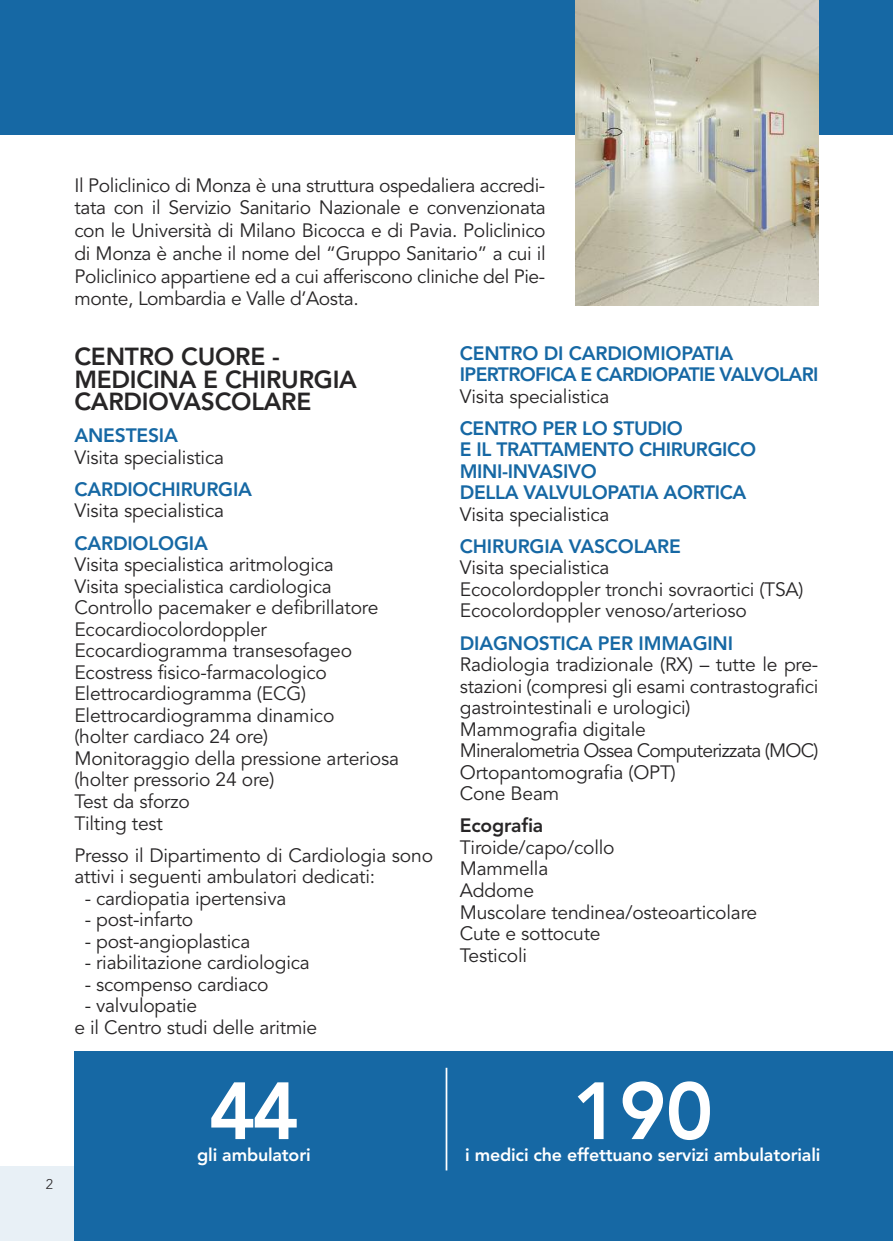
<style>
.page{position:relative;width:893px;height:1241px;background:#fff}
.page>*{position:absolute;margin:0;border:0;box-sizing:border-box;transform-origin:0 0}
.t1{font:800 80.15px "Avenir";color:#fff}
.t2{font:800 24.5px/22.8px "Avenir";letter-spacing:-.01em;color:#272526}
.t3{font:19.25px/21.5px "Avenir";letter-spacing:-.01em;color:#272526}
.t4{font:800 19.25px/21.5px "Avenir";letter-spacing:-.02em;color:#1668a4}
.t5{font:800 19.25px "Avenir";letter-spacing:-.01em;color:#272526}
.t6{font:800 17.85px "Avenir";letter-spacing:-.01em;color:#fff}
.t7{font:300 14px "Avenir";color:#272526}
</style>
<div class="page">
<div style="left:0;top:1166px;width:893px;height:74px;background:#e8f0f6"></div>
<div style="left:74px;top:1050px;width:819px;height:190px;background:#1668a4"></div>
<div style="left:0;top:0;width:893px;height:134px;background:#1668a4"></div>
<img style="left:575px;top:0;width:244px;height:306px">
<hr style="left:446px;top:1067px;width:1px;height:103px;background:#fff">
<p class="t7" style="left:46px;top:1175px;width:9px">2</p>
<p class="t3" style="left:74px;top:174px;width:473px;line-height:22.8px;text-align:justify">Il Policlinico di Monza è una struttura ospedaliera accredi&shy;tata con il Servizio Sanitario Nazionale e convenzionata con le Università di Milano Bicocca e di Pavia. Policlinico di Monza è anche il nome del “Gruppo Sanitario” a cui il Policlinico appartiene ed a cui afferiscono cliniche del Pie&shy;monte, Lombardia e Valle d’Aosta.</p>
<p class="t2" style="left:74px;top:345px;width:284px">CENTRO CUORE -<br>MEDICINA E CHIRURGIA<br>CARDIOVASCOLARE</p>
<p class="t4" style="left:74px;top:425px;width:105px">ANESTESIA</p>
<p class="t3" style="left:74px;top:447px;width:151px">Visita specialistica</p>
<p class="t4" style="left:74px;top:478px;width:179px">CARDIOCHIRURGIA</p>
<p class="t3" style="left:74px;top:500px;width:151px">Visita specialistica</p>
<p class="t4" style="left:74px;top:532px;width:135px">CARDIOLOGIA</p>
<p class="t3" style="left:74px;top:554px;width:326px">Visita specialistica aritmologica<br>Visita specialistica cardiologica<br>Controllo pacemaker e defibrillatore<br>Ecocardiocolordoppler<br>Ecocardiogramma transesofageo<br>Ecostress fisico-farmacologico<br>Elettrocardiogramma (ECG)<br>Elettrocardiogramma dinamico<br>(holter cardiaco 24 ore)<br>Monitoraggio della pressione arteriosa (holter pressorio 24 ore)<br>Test da sforzo<br>Tilting test</p>
<p class="t3" style="left:74px;top:844px;width:360px">Presso il Dipartimento di Cardiologia sono attivi i seguenti ambulatori dedicati:</p>
<p class="t3" style="left:85px;top:887px;width:203px">- cardiopatia ipertensiva</p>
<p class="t3" style="left:85px;top:909px;width:110px">- post-infarto</p>
<p class="t3" style="left:85px;top:930px;width:167px">- post-angioplastica</p>
<p class="t3" style="left:85px;top:952px;width:227px">- riabilitazione cardiologica</p>
<p class="t3" style="left:85px;top:973px;width:185px">- scompenso cardiaco</p>
<p class="t3" style="left:74px;top:995px;width:244px;text-indent:10px">- valvulopatie<br>e il Centro studi delle aritmie</p>
<p class="t4" style="left:460px;top:342px;width:360px">CENTRO DI CARDIOMIOPATIA<br>IPERTROFICA E CARDIOPATIE VALVOLARI</p>
<p class="t3" style="left:460px;top:385px;width:151px">Visita specialistica</p>
<p class="t4" style="left:460px;top:417px;width:298px">CENTRO PER LO STUDIO<br>E IL TRATTAMENTO CHIRURGICO<br>MINI-INVASIVO<br>DELLA VALVULOPATIA AORTICA</p>
<p class="t3" style="left:460px;top:503px;width:151px">Visita specialistica</p>
<p class="t4" style="left:460px;top:535px;width:223px">CHIRURGIA VASCOLARE</p>
<p class="t3" style="left:460px;top:557px;width:345px">Visita specialistica<br>Ecocolordoppler tronchi sovraortici (TSA)<br>Ecocolordoppler venoso/arterioso</p>
<p class="t4" style="left:460px;top:632px;width:275px">DIAGNOSTICA PER IMMAGINI</p>
<p class="t3" style="left:460px;top:654px;width:360px">Radiologia tradizionale (RX) – tutte le pre&shy;stazioni (compresi gli esami contrastografici gastrointestinali e urologici)<br>Mammografia digitale<br>Mineralometria Ossea Computerizzata (MOC)<br>Ortopantomografia (OPT)<br>Cone Beam</p>
<p class="t5" style="left:460px;top:810px;width:85px">Ecografia</p>
<p class="t3" style="left:460px;top:836px;width:299px">Tiroide/capo/collo<br>Mammella<br>Addome<br>Muscolare tendinea/osteoarticolare<br>Cute e sottocute<br>Testicoli</p>
<h1 class="t1" style="left:209px;top:1048px;width:92px">44</h1>
<p class="t6" style="left:197px;top:1140px;width:115px">gli ambulatori</p>
<h1 class="t1" style="left:572px;top:1048px;width:142px">190</h1>
<p class="t6" style="left:465px;top:1140px;width:357px">i medici che effettuano servizi ambulatoriali</p>
</div>
